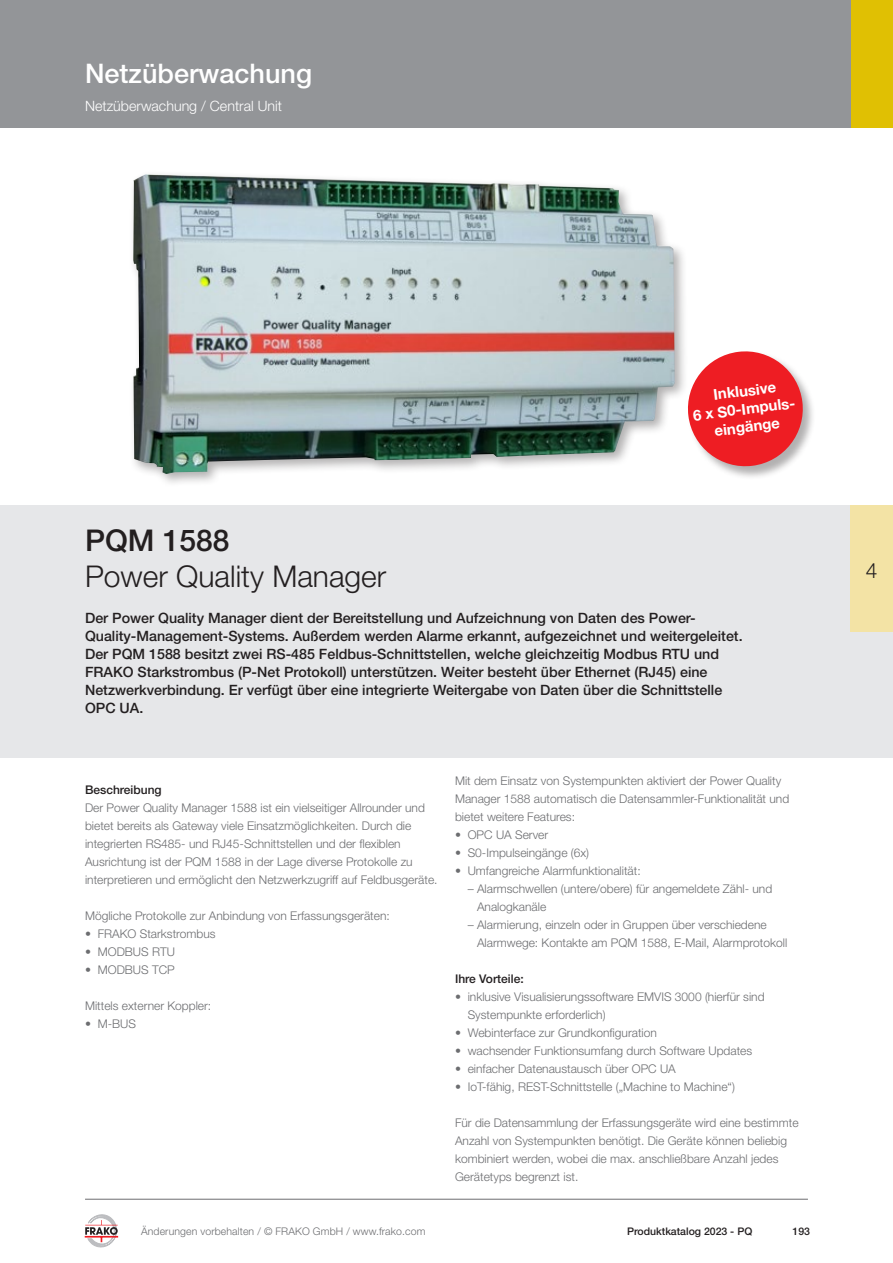
<style>
.page{position:relative;width:893px;height:1263px;background:#fff}
.page>*{position:absolute;margin:0;border:0;box-sizing:border-box;transform-origin:0 0}
.t1{font:300 30px "Helvetica Neue LT Std";color:#231f20}
.t2{font:500 30px "Helvetica Neue LT Std";color:#231f20}
.t3{font:500 27px "Helvetica Neue LT Std";color:#fff}
.t4{font:300 21px "Helvetica Neue LT Std";color:#231f20}
.t5{font:700 15px/18px "Helvetica Neue LT Std";color:#fff;text-align:center}
.t6{font:500 14.25px/18px "Helvetica Neue LT Std";color:#231f20}
.t7{font:300 14.25px "Helvetica Neue LT Std";color:#fff}
.t8{font:300 12px/18px "Helvetica Neue LT Std";color:#6c6d70}
.t9{font:500 12px "Helvetica Neue LT Std";color:#231f20}
.t10{font:300 10.5px "Helvetica Neue LT Std";letter-spacing:.01em;color:#6c6d70}
.t11{font:500 10.5px "Helvetica Neue LT Std";color:#231f20}
</style>
<div class="page">
<div style="left:850px;top:0;width:43px;height:128px;background:#e0c003"></div>
<div style="left:0;top:506px;width:893px;height:252px;background:#e6e7e9"></div>
<div style="left:129px;top:170px;width:559px;height:317px;background:#231f20;opacity:.35"></div>
<img style="left:133px;top:174px;width:542px;height:300px">
<div style="left:850px;top:506px;width:43px;height:126px;background:#f3e3a5"></div>
<hr style="left:85px;top:1199px;width:723px;height:1px;background:#6c6d70">
<svg style="left:85px;top:1214px;width:34px;height:34px"></svg>
<div style="left:0;top:0;width:850px;height:128px;background:#939598"></div>
<div style="left:687px;top:350px;width:129px;height:130px;background:#231f20;opacity:.35"></div>
<svg style="left:684px;top:348px;width:122px;height:122px"></svg>
<h2 class="t3" style="left:85px;top:57px;width:229px">Netzüberwachung</h2>
<p class="t7" style="left:85px;top:97px;width:198px">Netzüberwachung / Central Unit</p>
<h1 class="t2" style="left:85px;top:522px;width:146px">PQM 1588</h1>
<h1 class="t1" style="left:85px;top:558px;width:303px">Power Quality Manager</h1>
<p class="t5" style="left:690px;top:388px;width:106px;rotate:-7deg">Inklusive<br>6 x S0-Impuls&shy;eingänge</p>
<p class="t6" style="left:85px;top:608px;width:659px">Der Power Quality Manager dient der Bereitstellung und Aufzeichnung von Daten des Power-Quality-Management-Systems. Außerdem werden Alarme erkannt, aufgezeichnet und weitergeleitet.<br>Der PQM 1588 besitzt zwei RS-485 Feldbus-Schnittstellen, welche gleichzeitig Modbus RTU und FRAKO Starkstrombus (P-Net Protokoll) unterstützen. Weiter besteht über Ethernet (RJ45) eine Netzwerkverbindung. Er verfügt über eine integrierte Weitergabe von Daten über die Schnittstelle OPC UA.</p>
<p class="t9" style="left:85px;top:782px;width:78px">Beschreibung</p>
<p class="t8" style="left:85px;top:798px;width:354px">Der Power Quality Manager 1588 ist ein vielseitiger Allrounder und bietet bereits als Gateway viele Einsatzmöglichkeiten. Durch die integrierten RS485- und RJ45-Schnittstellen und der flexiblen Ausrichtung ist der PQM 1588 in der Lage diverse Protokolle zu interpretieren und ermöglicht den Netzwerkzugriff auf Feldbusgeräte.</p>
<p class="t8" style="left:85px;top:906px;width:306px">Mögliche Protokolle zur Anbindung von Erfassungsgeräten:</p>
<p class="t8" style="left:85px;top:924px;width:132px">• FRAKO Starkstrombus</p>
<p class="t8" style="left:85px;top:942px;width:91px">• MODBUS RTU</p>
<p class="t8" style="left:85px;top:960px;width:91px">• MODBUS TCP</p>
<p class="t8" style="left:85px;top:996px;width:128px">Mittels externer Koppler:</p>
<p class="t8" style="left:85px;top:1014px;width:52px">• M-BUS</p>
<p class="t8" style="left:455px;top:771px;width:336px">Mit dem Einsatz von Systempunkten aktiviert der Power Quality<br>Manager 1588 automatisch die Datensammler-Funktionalität und bietet weitere Features:</p>
<p class="t8" style="left:455px;top:825px;width:95px">• OPC UA Server</p>
<p class="t8" style="left:455px;top:843px;width:136px">• S0-Impulseingänge (6x)</p>
<p class="t8" style="left:455px;top:861px;width:187px">• Umfangreiche Alarmfunktionalität:</p>
<p class="t8" style="left:477px;top:879px;width:297px;text-indent:-9px">– Alarmschwellen (untere/obere) für angemeldete Zähl- und<br>Analogkanäle</p>
<p class="t8" style="left:477px;top:915px;width:312px;text-indent:-9px">– Alarmierung, einzeln oder in Gruppen über verschiedene<br>Alarmwege: Kontakte am PQM 1588, E-Mail, Alarmprotokoll</p>
<p class="t9" style="left:455px;top:971px;width:70px">Ihre Vorteile:</p>
<p class="t8" style="left:468px;top:987px;width:298px;text-indent:-13px">• inklusive Visualisierungssoftware EMVIS 3000 (hierfür sind<br>Systempunkte erforderlich)</p>
<p class="t8" style="left:455px;top:1023px;width:203px">• Webinterface zur Grundkonfiguration</p>
<p class="t8" style="left:455px;top:1041px;width:299px">• wachsender Funktionsumfang durch Software Updates</p>
<p class="t8" style="left:455px;top:1059px;width:222px">• einfacher Datenaustausch über OPC UA</p>
<p class="t8" style="left:455px;top:1077px;width:281px">• IoT-fähig, REST-Schnittstelle („Machine to Machine“)</p>
<p class="t8" style="left:455px;top:1113px;width:345px">Für die Datensammlung der Erfassungsgeräte wird eine bestimmte Anzahl von Systempunkten benötigt. Die Geräte können beliebig kombiniert werden, wobei die max. anschließbare Anzahl jedes Gerätetyps begrenzt ist.</p>
<p class="t10" style="left:141px;top:1224px;width:286px">Änderungen vorbehalten / © FRAKO GmbH / www.frako.com</p>
<p class="t11" style="left:627px;top:1225px;width:127px">Produktkatalog 2023 - PQ</p>
<p class="t11" style="left:792px;top:1225px;width:19px">193</p>
<h3 class="t4" style="left:866px;top:557px;width:13px">4</h3>
</div>
